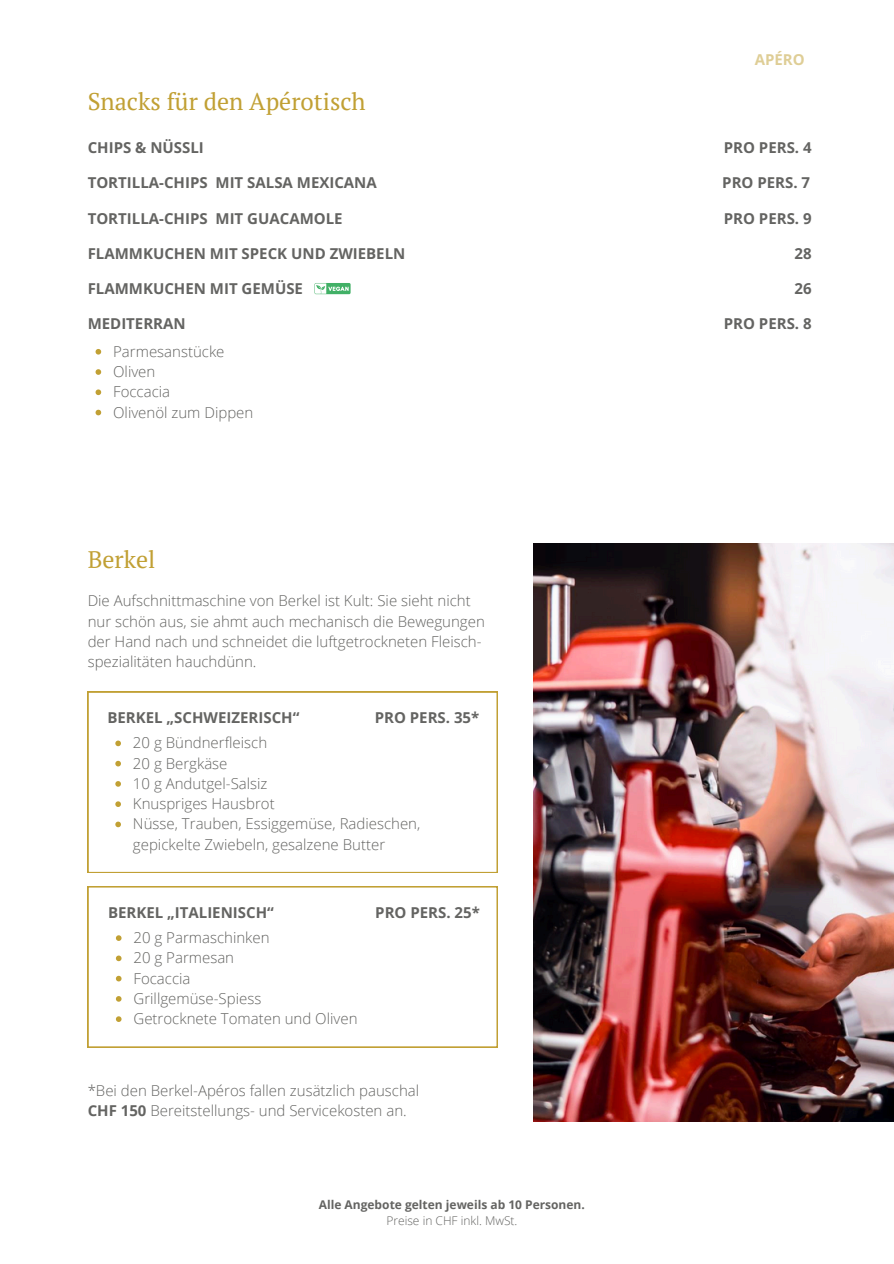
<style>
.page{position:relative;width:894px;height:1264px;background:#fff}
.page>*{position:absolute;margin:0;border:0;box-sizing:border-box;transform-origin:0 0}
.t1{font:24px "PT Serif";color:#c1a034}
.t2{font:300 15px/20.2px "Open Sans";color:#646462}
.t3{font:700 15px "Open Sans";color:#646462}
.t4{font:700 15px "Open Sans";color:#c1a034}
.t5{font:700 12px "Open Sans";color:#646462}
.t6{font:300 12px "Open Sans";color:#646462}
.s1{font-weight:700}
</style>
<div class="page">
<svg style="left:88px;top:691px;width:409px;height:182px"></svg>
<svg style="left:88px;top:886px;width:409px;height:161px"></svg>
<svg style="left:314px;top:283px;width:36px;height:11px"></svg>
<img style="left:533px;top:544px;width:360px;height:577px">
<svg style="left:115px;top:740px;width:6px;height:6px"></svg>
<svg style="left:115px;top:760px;width:6px;height:6px"></svg>
<svg style="left:115px;top:781px;width:6px;height:5px"></svg>
<svg style="left:115px;top:801px;width:6px;height:6px"></svg>
<svg style="left:115px;top:821px;width:6px;height:6px"></svg>
<svg style="left:116px;top:935px;width:5px;height:5px"></svg>
<svg style="left:116px;top:955px;width:5px;height:6px"></svg>
<svg style="left:116px;top:975px;width:5px;height:6px"></svg>
<svg style="left:116px;top:996px;width:5px;height:5px"></svg>
<svg style="left:116px;top:1016px;width:5px;height:5px"></svg>
<svg style="left:95px;top:349px;width:6px;height:5px"></svg>
<svg style="left:95px;top:369px;width:6px;height:6px"></svg>
<svg style="left:95px;top:389px;width:6px;height:6px"></svg>
<svg style="left:95px;top:410px;width:6px;height:5px"></svg>
<p class="t4" style="left:754px;top:49px;width:51px">APÉRO</p>
<h2 class="t1" style="left:88px;top:85px;width:279px">Snacks für den Apérotisch</h2>
<p class="t3" style="left:88px;top:137px;width:118px">CHIPS &amp; NÜSSLI</p>
<p class="t3" style="left:723px;top:137px;width:89px">PRO PERS. 4</p>
<h2 class="t3" style="left:88px;top:172px;width:290px">TORTILLA-CHIPS MIT SALSA MEXICANA</h2>
<h2 class="t3" style="left:722px;top:172px;width:89px">PRO PERS. 7</h2>
<p class="t3" style="left:88px;top:207px;width:256px">TORTILLA-CHIPS MIT GUACAMOLE</p>
<p class="t3" style="left:723px;top:207px;width:89px">PRO PERS. 9</p>
<p class="t3" style="left:88px;top:243px;width:319px">FLAMMKUCHEN MIT SPECK UND ZWIEBELN</p>
<p class="t3" style="left:794px;top:243px;width:19px">28</p>
<p class="t3" style="left:88px;top:278px;width:217px">FLAMMKUCHEN MIT GEMÜSE</p>
<p class="t3" style="left:794px;top:278px;width:19px">26</p>
<p class="t3" style="left:88px;top:313px;width:99px">MEDITERRAN</p>
<p class="t2" style="left:113px;top:341px;width:113px">Parmesanstücke</p>
<p class="t2" style="left:113px;top:361px;width:44px">Oliven</p>
<p class="t2" style="left:113px;top:381px;width:58px">Foccacia</p>
<h2 class="t2" style="left:113px;top:401px;width:142px">Olivenöl zum Dippen</h2>
<h1 class="t1" style="left:88px;top:542px;width:69px">Berkel</h1>
<p class="t2" style="left:88px;top:590px;width:398px">Die Aufschnittmaschine von Berkel ist Kult: Sie sieht nicht nur schön aus, sie ahmt auch mechanisch die Bewegungen der Hand nach und schneidet die luftgetrockneten Fleisch&shy;spezialitäten hauchdünn.</p>
<h2 class="t3" style="left:374px;top:707px;width:106px">PRO PERS. 35*</h2>
<h2 class="t3" style="left:107px;top:707px;width:193px">BERKEL „SCHWEIZERISCH“</h2>
<h2 class="t2" style="left:133px;top:732px;width:136px">20 g Bündnerfleisch</h2>
<h2 class="t2" style="left:133px;top:752px;width:96px">20 g Bergkäse</h2>
<h2 class="t2" style="left:133px;top:773px;width:136px">10 g Andutgel-Salsiz</h2>
<h2 class="t2" style="left:133px;top:793px;width:143px">Knuspriges Hausbrot</h2>
<h2 class="t2" style="left:133px;top:813px;width:289px">Nüsse, Trauben, Essiggemüse, Radieschen, gepickelte Zwiebeln, gesalzene Butter</h2>
<p class="t3" style="left:108px;top:901px;width:167px">BERKEL „ITALIENISCH“</p>
<p class="t2" style="left:133px;top:927px;width:137px">20 g Parmaschinken</p>
<p class="t2" style="left:133px;top:947px;width:102px">20 g Parmesan</p>
<h1 class="t2" style="left:133px;top:967px;width:58px">Focaccia</h1>
<h3 class="t2" style="left:133px;top:988px;width:129px">Grillgemüse-Spiess</h3>
<h2 class="t2" style="left:133px;top:1008px;width:225px">Getrocknete Tomaten und Oliven</h2>
<h2 class="t3" style="left:375px;top:901px;width:106px">PRO PERS. 25*</h2>
<h3 class="t2" style="left:88px;top:1079px;width:333px">*Bei den Berkel-Apéros fallen zusätzlich pauschal<br><span class="s1">CHF 150</span> Bereitstellungs- und Servicekosten an.</h3>
<p class="t5" style="left:319px;top:1195px;width:267px">Alle Angebote gelten jeweils ab 10 Personen.</p>
<p class="t6" style="left:386px;top:1211px;width:132px">Preise in CHF inkl. MwSt.</p>
<h2 class="t3" style="left:723px;top:313px;width:89px">PRO PERS. 8</h2>
</div>
